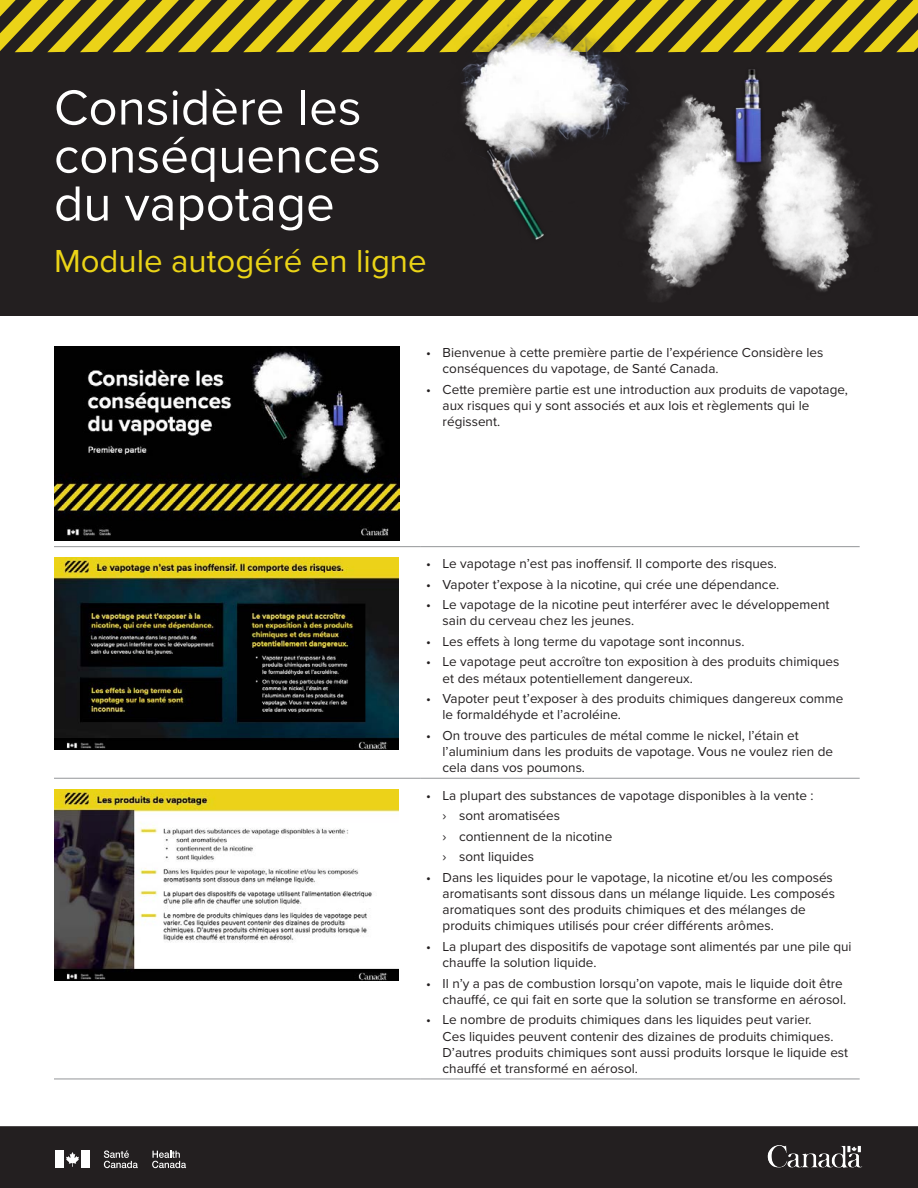
<style>
.page{position:relative;width:918px;height:1188px;background:#fff}
.page>*{position:absolute;margin:0;border:0;box-sizing:border-box;transform-origin:0 0}
.t1{font:51px/48px "Proxima Nova";color:#fff}
.Sub-Header{font:33px "Proxima Nova";color:#ebd417}
.t2{font:13.5px/16.2px "Proxima Nova";color:#231f20}
</style>
<div class="page">
<div style="left:0;top:0;width:918px;height:315px;background:#231f20"></div>
<svg style="left:0;top:0;width:918px;height:52px"></svg>
<hr style="left:54px;top:546px;width:366px;height:1px;background:#939598">
<hr style="left:420px;top:546px;width:440px;height:1px;background:#939598">
<hr style="left:54px;top:778px;width:366px;height:1px;background:#939598">
<hr style="left:420px;top:778px;width:440px;height:1px;background:#939598">
<hr style="left:54px;top:1079px;width:366px;height:1px;background:#939598">
<hr style="left:420px;top:1079px;width:440px;height:1px;background:#939598">
<img style="left:54px;top:346px;width:346px;height:195px">
<img style="left:54px;top:557px;width:344px;height:192px">
<img style="left:54px;top:789px;width:344px;height:192px">
<img style="left:431px;top:0;width:155px;height:240px">
<img style="left:586px;top:0;width:320px;height:316px">
<div style="left:0;top:1125px;width:918px;height:63px;background:#231f20"></div>
<img style="left:720px;top:1126px;width:198px;height:42px">
<svg style="left:66px;top:1152px;width:13px;height:15px"></svg>
<div style="left:56px;top:1151px;width:8px;height:17px;background:#fff"></div>
<div style="left:81px;top:1151px;width:8px;height:17px;background:#fff"></div>
<svg style="left:104px;top:1151px;width:34px;height:17px"></svg>
<svg style="left:152px;top:1151px;width:34px;height:17px"></svg>
<hr style="left:0;top:1123px;width:918px;height:3px;background:#fff">
<p class="t1" style="left:54px;top:81px;width:328px">Considère les conséquences du vapotage</p>
<p class="Sub-Header" style="left:54px;top:236px;width:374px">Module autogéré en ligne</p>
<p class="t2" style="left:443px;top:344px;width:382px;text-indent:-16px">• Bienvenue à cette première partie de l’expérience Considère les conséquences du vapotage, de Santé Canada.</p>
<p class="t2" style="left:443px;top:380px;width:407px;text-indent:-16px">• Cette première partie est une introduction aux produits de vapotage, aux risques qui y sont associés et aux lois et règlements qui le régissent.</p>
<p class="t2" style="left:426px;top:555px;width:352px">• Le vapotage n’est pas inoffensif. Il comporte des risques.</p>
<p class="t2" style="left:426px;top:575px;width:355px">• Vapoter t’expose à la nicotine, qui crée une dépendance.</p>
<p class="t2" style="left:443px;top:596px;width:388px;text-indent:-16px">• Le vapotage de la nicotine peut interférer avec le développement sain du cerveau chez les jeunes.</p>
<p class="t2" style="left:426px;top:633px;width:320px">• Les effets à long terme du vapotage sont inconnus.</p>
<p class="t2" style="left:443px;top:653px;width:398px;text-indent:-16px">• Le vapotage peut accroître ton exposition à des produits chimiques et des métaux potentiellement dangereux.</p>
<p class="t2" style="left:443px;top:690px;width:402px;text-indent:-16px">• Vapoter peut t’exposer à des produits chimiques dangereux comme le formaldéhyde et l’acroléine.</p>
<p class="t2" style="left:443px;top:727px;width:392px;text-indent:-16px">• On trouve des particules de métal comme le nickel, l’étain et l’aluminium dans les produits de vapotage. Vous ne voulez rien de cela dans vos poumons.</p>
<p class="t2" style="left:426px;top:787px;width:389px">• La plupart des substances de vapotage disponibles à la vente :</p>
<p class="t2" style="left:443px;top:807px;width:119px">› sont aromatisées</p>
<p class="t2" style="left:443px;top:828px;width:171px">› contiennent de la nicotine</p>
<p class="t2" style="left:443px;top:848px;width:93px">› sont liquides</p>
<p class="t2" style="left:443px;top:869px;width:394px;text-indent:-16px">• Dans les liquides pour le vapotage, la nicotine et/ou les composés aromatisants sont dissous dans un mélange liquide. Les composés aromatiques sont des produits chimiques et des mélanges de produits chimiques utilisés pour créer différents arômes.</p>
<p class="t2" style="left:443px;top:938px;width:411px;text-indent:-16px">• La plupart des dispositifs de vapotage sont alimentés par une pile qui chauffe la solution liquide.</p>
<p class="t2" style="left:426px;top:974px;width:422px;text-align:right">• Il n’y a pas de combustion lorsqu’on vapote, mais le liquide doit être chauffé, ce qui fait en sorte que la solution se transforme en aérosol.</p>
<p class="t2" style="left:443px;top:1011px;width:407px;text-indent:-16px">• Le nombre de produits chimiques dans les liquides peut varier.<br>Ces liquides peuvent contenir des dizaines de produits chimiques.<br>D’autres produits chimiques sont aussi produits lorsque le liquide est chauffé et transformé en aérosol.</p>
</div>
